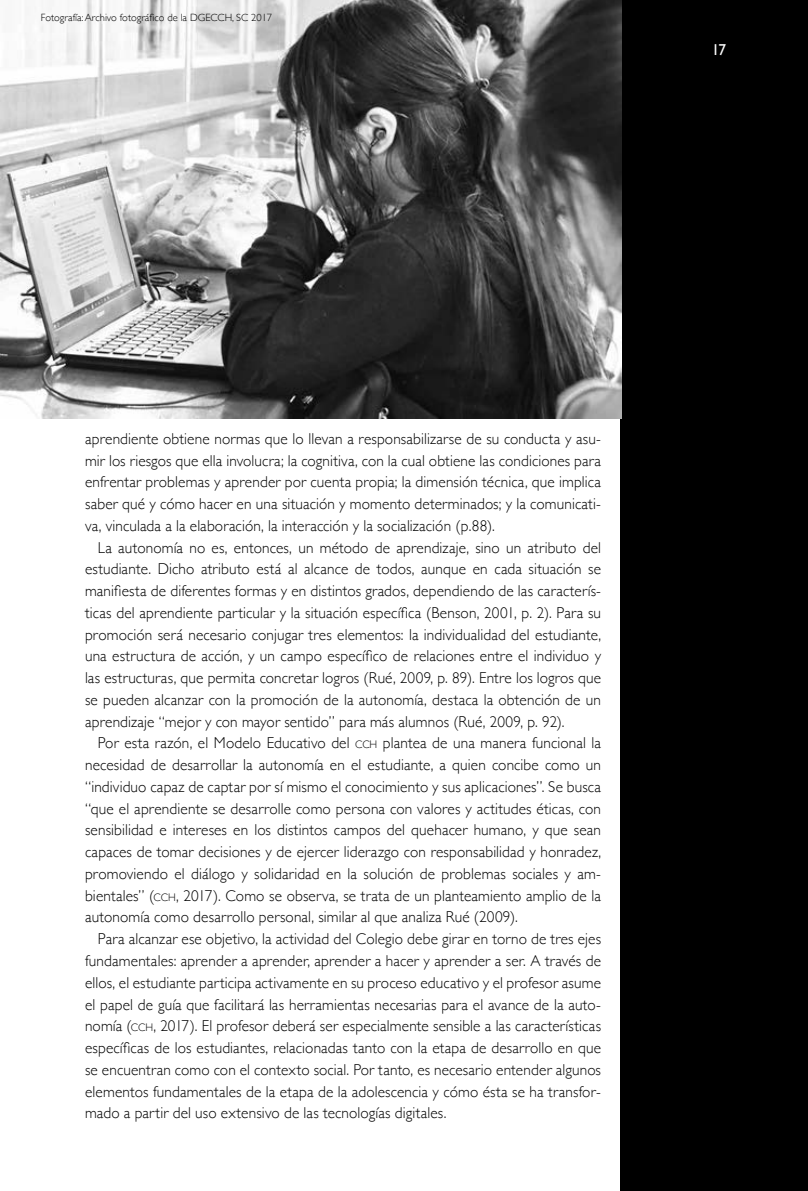
<style>
.page{position:relative;width:808px;height:1191px;background:#fff}
.page>*{position:absolute;margin:0;border:0;box-sizing:border-box;transform-origin:0 0}
.t1{font:300 15.75px "Gill Sans";letter-spacing:.01em;color:#000}
.t2{font:15.75px "Gill Sans";color:#fff}
.t3{font:300 10.5px "Gill Sans";color:#000}
.s1{font-size:10.95px}
</style>
<div class="page">
<div style="left:621px;top:0;width:187px;height:1191px;background:#000"></div>
<img style="left:0;top:0;width:621px;height:419px">
<p class="t3" style="left:41px;top:9px;width:233px">Fotografía: Archivo fotográfico de la DGECCH, SC 2017</p>
<p class="t2" style="left:712px;top:41px;width:16px">17</p>
<p class="t1" style="left:85px;top:426px;width:517px">aprendiente obtiene normas que lo llevan a responsabilizarse de su conducta y asu-</p>
<p class="t1" style="left:85px;top:448px;width:517px">mir los riesgos que ella involucra; la cognitiva, con la cual obtiene las condiciones para</p>
<p class="t1" style="left:85px;top:470px;width:517px">enfrentar problemas y aprender por cuenta propia; la dimensión técnica, que implica</p>
<p class="t1" style="left:85px;top:491px;width:517px">saber qué y cómo hacer en una situación y momento determinados; y la comunicati-</p>
<p class="t1" style="left:85px;top:513px;width:411px">va, vinculada a la elaboración, la interacción y la socialización (p.88).</p>
<p class="t1" style="left:98px;top:535px;width:505px">La autonomía no es, entonces, un método de aprendizaje, sino un atributo del</p>
<p class="t1" style="left:85px;top:557px;width:517px">estudiante. Dicho atributo está al alcance de todos, aunque en cada situación se</p>
<p class="t1" style="left:85px;top:578px;width:517px">manifiesta de diferentes formas y en distintos grados, dependiendo de las caracterís-</p>
<p class="t1" style="left:85px;top:600px;width:517px">ticas del aprendiente particular y la situación específica (Benson, 2001, p. 2). Para su</p>
<p class="t1" style="left:85px;top:622px;width:517px">promoción será necesario conjugar tres elementos: la individualidad del estudiante,</p>
<p class="t1" style="left:85px;top:644px;width:517px">una estructura de acción, y un campo específico de relaciones entre el individuo y</p>
<p class="t1" style="left:85px;top:665px;width:517px">las estructuras, que permita concretar logros (Rué, 2009, p. 89). Entre los logros que</p>
<p class="t1" style="left:85px;top:687px;width:517px">se pueden alcanzar con la promoción de la autonomía, destaca la obtención de un</p>
<p class="t1" style="left:85px;top:709px;width:481px">aprendizaje “mejor y con mayor sentido” para más alumnos (Rué, 2009, p. 92).</p>
<p class="t1" style="left:98px;top:731px;width:505px">Por esta razón, el Modelo Educativo del <span class="s1">CCH</span> plantea de una manera funcional la</p>
<p class="t1" style="left:85px;top:752px;width:517px">necesidad de desarrollar la autonomía en el estudiante, a quien concibe como un</p>
<p class="t1" style="left:85px;top:774px;width:517px">“individuo capaz de captar por sí mismo el conocimiento y sus aplicaciones”. Se busca</p>
<p class="t1" style="left:85px;top:796px;width:517px">“que el aprendiente se desarrolle como persona con valores y actitudes éticas, con</p>
<p class="t1" style="left:85px;top:818px;width:517px">sensibilidad e intereses en los distintos campos del quehacer humano, y que sean</p>
<p class="t1" style="left:85px;top:839px;width:517px">capaces de tomar decisiones y de ejercer liderazgo con responsabilidad y honradez,</p>
<p class="t1" style="left:85px;top:861px;width:517px">promoviendo el diálogo y solidaridad en la solución de problemas sociales y am-</p>
<p class="t1" style="left:85px;top:883px;width:517px">bientales” (<span class="s1">CCH</span>, 2017). Como se observa, se trata de un planteamiento amplio de la</p>
<p class="t1" style="left:85px;top:905px;width:434px">autonomía como desarrollo personal, similar al que analiza Rué (2009).</p>
<p class="t1" style="left:98px;top:926px;width:505px">Para alcanzar ese objetivo, la actividad del Colegio debe girar en torno de tres ejes</p>
<p class="t1" style="left:85px;top:948px;width:517px">fundamentales: aprender a aprender, aprender a hacer y aprender a ser. A través de</p>
<p class="t1" style="left:85px;top:970px;width:517px">ellos, el estudiante participa activamente en su proceso educativo y el profesor asume</p>
<p class="t1" style="left:85px;top:992px;width:517px">el papel de guía que facilitará las herramientas necesarias para el avance de la auto-</p>
<p class="t1" style="left:85px;top:1013px;width:517px">nomía (<span class="s1">CCH</span>, 2017). El profesor deberá ser especialmente sensible a las características</p>
<p class="t1" style="left:85px;top:1035px;width:517px">específicas de los estudiantes, relacionadas tanto con la etapa de desarrollo en que</p>
<p class="t1" style="left:85px;top:1057px;width:517px">se encuentran como con el contexto social. Por tanto, es necesario entender algunos</p>
<p class="t1" style="left:85px;top:1079px;width:517px">elementos fundamentales de la etapa de la adolescencia y cómo ésta se ha transfor-</p>
<p class="t1" style="left:85px;top:1100px;width:363px">mado a partir del uso extensivo de las tecnologías digitales.</p>
</div>
